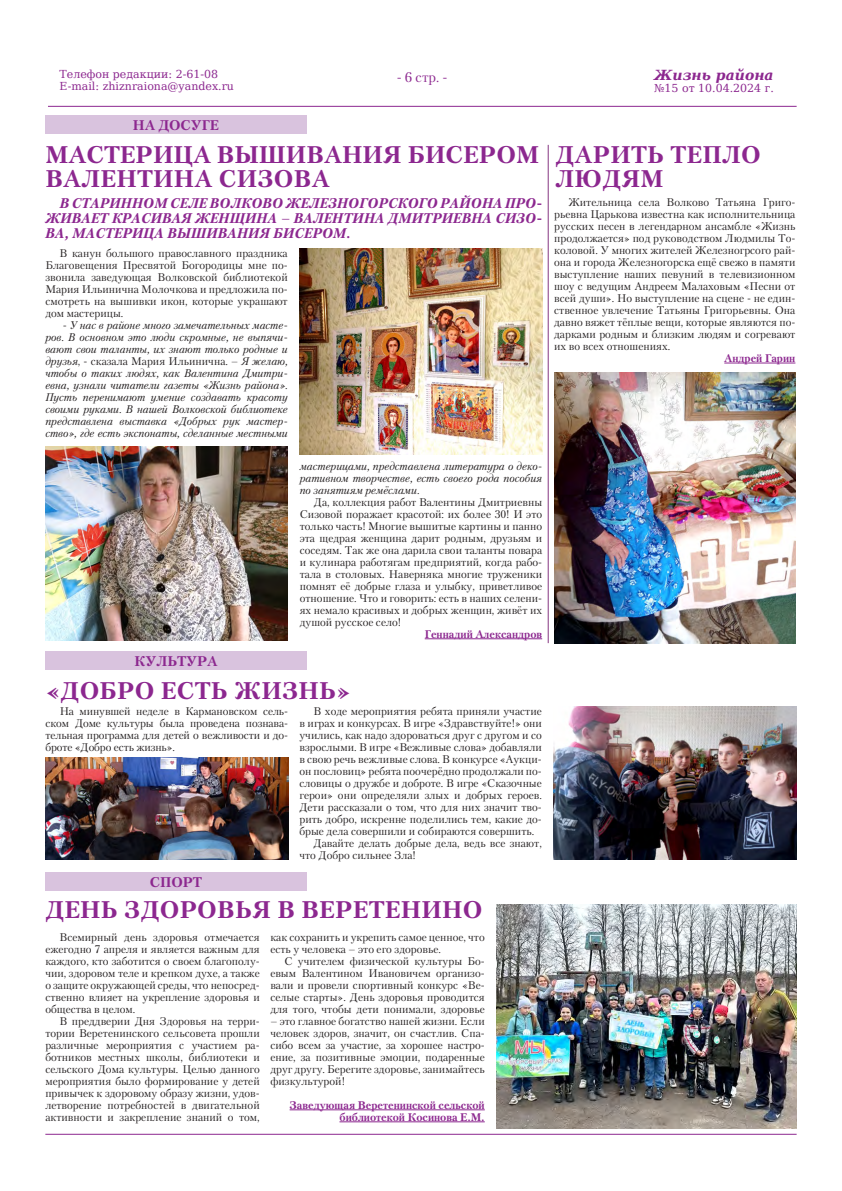
<style>
.page{position:relative;width:842px;height:1191px;background:#fff}
.page>*{position:absolute;margin:0;border:0;box-sizing:border-box;transform-origin:0 0}
.Заголовок{font:700 24px "Petersburg C";letter-spacing:.02em;color:#8c278f}
.Врезка{font:italic 700 14px/15px "Petersburg C";color:#8c278f;text-align:justify}
.t1{font:700 14px "Petersburg C";color:#8c278f}
.t2{font:italic 700 14px "DejaVu Serif";color:#8c278f}
.t3{font:14px "Petersburg C";color:#8c278f}
.Текст{font:11px/12px "Petersburg C";color:#231f20;text-align:justify}
.Текст-2{font:italic 11px/12px "Petersburg C";color:#231f20;text-align:justify}
.Подпись{font:700 11px "Petersburg C";color:#8c278f}
.t4{font:11px "DejaVu Serif";color:#8c278f}
.s1{font-style:normal}
</style>
<div class="page">
<hr style="left:48px;top:106px;width:749px;height:1px;background:#8c278f">
<hr style="left:45px;top:1133px;width:752px;height:1px;background:#8c278f">
<div style="left:45px;top:115px;width:261px;height:19px;background:#d9c3de"></div>
<div style="left:45px;top:872px;width:261px;height:19px;background:#d9c3de"></div>
<div style="left:46px;top:651px;width:261px;height:18px;background:#d9c3de"></div>
<hr style="left:724px;top:363px;width:71px;height:1px;background:#8c278f">
<hr style="left:425px;top:638px;width:117px;height:1px;background:#8c278f">
<img style="left:554px;top:373px;width:241px;height:270px">
<img style="left:300px;top:248px;width:242px;height:206px">
<img style="left:45px;top:447px;width:243px;height:194px">
<hr style="left:548px;top:145px;width:1px;height:498px;background:#863681">
<hr style="left:290px;top:1109px;width:195px;height:1px;background:#8c278f">
<hr style="left:339px;top:1121px;width:146px;height:1px;background:#8c278f">
<img style="left:496px;top:905px;width:301px;height:223px">
<img style="left:554px;top:706px;width:242px;height:153px">
<img style="left:46px;top:757px;width:242px;height:102px">
<p class="t4" style="left:60px;top:66px;width:160px">Телефон редакции: 2-61-08</p>
<p class="t4" style="left:60px;top:78px;width:176px">E-mail: zhiznraiona@yandex.ru</p>
<p class="t1" style="left:133px;top:117px;width:87px">НА ДОСУГЕ</p>
<p class="t3" style="left:397px;top:68px;width:52px">- 6 стр. -</p>
<p class="Заголовок" style="left:45px;top:141px;width:495px">МАСТЕРИЦА ВЫШИВАНИЯ БИСЕРОМ</p>
<p class="Заголовок" style="left:45px;top:165px;width:286px">ВАЛЕНТИНА СИЗОВА</p>
<p class="Врезка" style="left:45px;top:196px;width:498px;text-indent:14px">В СТАРИННОМ СЕЛЕ ВОЛКОВО ЖЕЛЕЗНОГОРСКОГО РАЙОНА ПРО-ЖИВАЕТ КРАСИВАЯ ЖЕНЩИНА – ВАЛЕНТИНА ДМИТРИЕВНА СИЗО-ВА, МАСТЕРИЦА ВЫШИВАНИЯ БИСЕРОМ.</p>
<p class="Текст" style="left:45px;top:247px;width:244px;text-indent:14px">В канун большого православного праздника Благовещения Пресвятой Богородицы мне по&shy;звонила заведующая Волковской библиотекой Мария Ильинична Молочкова и предложила по&shy;смотреть на вышивки икон, которые украшают дом мастерицы.</p>
<p class="Текст-2" style="left:45px;top:319px;width:244px;text-indent:17px">- У нас в районе много замечательных масте&shy;ров. В основном это люди скромные, не выпячи&shy;вают свои таланты, их знают только родные и друзья<span class="s1">, - сказала Мария Ильинична. –</span> Я желаю, чтобы о таких людях, как Валентина Дмитри&shy;евна, узнали читатели газеты «Жизнь района».<br>Пусть перенимают умение создавать красоту своими руками. В нашей Волковской библиотеке представлена выставка «Добрых рук мастер&shy;ство», где есть экспонаты, сделанные местными</p>
<p class="t1" style="left:135px;top:653px;width:84px">КУЛЬТУРА</p>
<p class="Текст-2" style="left:300px;top:460px;width:244px">мастерицами, представлена литература о деко&shy;ративном творчестве, есть своего рода пособия по занятиям ремёслами.</p>
<p class="Текст" style="left:300px;top:495px;width:244px;text-indent:14px">Да, коллекция работ Валентины Дмитриевны Сизовой поражает красотой: их более 30! И это только часть! Многие вышитые картины и панно эта щедрая женщина дарит родным, друзьям и соседям. Так же она дарила свои таланты повара и кулинара работягам предприятий, когда рабо&shy;тала в столовых. Наверняка многие труженики помнят её добрые глаза и улыбку, приветливое отношение. Что и говорить: есть в наших селени&shy;ях немало красивых и добрых женщин, живёт их душой русское село!</p>
<p class="Подпись" style="left:425px;top:627px;width:119px">Геннадий Александров</p>
<p class="Заголовок" style="left:46px;top:677px;width:307px">«ДОБРО ЕСТЬ ЖИЗНЬ»</p>
<p class="Текст" style="left:299px;top:705px;width:244px;text-indent:14px">В ходе мероприятия ребята приняли участие в играх и конкурсах. В игре «Здравствуйте!» они учились, как надо здороваться друг с другом и со взрослыми. В игре «Вежливые слова» добавляли в свою речь вежливые слова. В конкурсе «Аукци&shy;он пословиц» ребята поочерёдно продолжали по&shy;словицы о дружбе и доброте. В игре «Сказочные герои» они определяли злых и добрых героев.<br>Дети рассказали о том, что для них значит тво&shy;рить добро, искренне поделились тем, какие до&shy;брые дела совершили и собираются совершить.</p>
<p class="Текст" style="left:299px;top:837px;width:244px;text-indent:14px">Давайте делать добрые дела, ведь все знают, что Добро сильнее Зла!</p>
<p class="Текст" style="left:46px;top:705px;width:244px;text-indent:14px">На минувшей неделе в Кармановском сель&shy;ском Доме культуры была проведена познава&shy;тельная программа для детей о вежливости и до&shy;броте «Добро есть жизнь».</p>
<p class="t1" style="left:150px;top:874px;width:53px">СПОРТ</p>
<p class="Заголовок" style="left:45px;top:895px;width:438px">ДЕНЬ ЗДОРОВЬЯ В ВЕРЕТЕНИНО</p>
<p class="Текст" style="left:270px;top:930px;width:216px">как сохранить и укрепить самое ценное, что есть у человека – это его здоровье.</p>
<p class="Текст" style="left:270px;top:954px;width:216px;text-indent:14px">С учителем физической культуры Бо&shy;евым Валентином Ивановичем организо&shy;вали и провели спортивный конкурс «Ве&shy;селые старты». День здоровья проводится для того, чтобы дети понимали, здоровье</p>
<p class="Текст" style="left:270px;top:1014px;width:216px">– это главное богатство нашей жизни. Если человек здоров, значит, он счастлив. Спа&shy;сибо всем за участие, за хорошее настро&shy;ение, за позитивные эмоции, подаренные друг другу. Берегите здоровье, занимайтесь физкультурой!</p>
<p class="Подпись" style="left:290px;top:1098px;width:197px">Заведующая Веретенинской сельской</p>
<p class="Подпись" style="left:339px;top:1110px;width:147px">библиотекой Косинова Е.М.</p>
<p class="Текст" style="left:45px;top:930px;width:216px;text-indent:14px">Всемирный день здоровья отмечается ежегодно 7 апреля и является важным для каждого, кто заботится о своем благополу&shy;чии, здоровом теле и крепком духе, а также о защите окружающей среды, что непосред&shy;ственно влияет на укрепление здоровья и общества в целом.</p>
<p class="Текст" style="left:45px;top:1014px;width:216px;text-indent:14px">В преддверии Дня Здоровья на терри&shy;тории Веретенинского сельсовета прошли различные мероприятия с участием ра&shy;ботников местных школы, библиотеки и сельского Дома культуры. Целью данного мероприятия было формирование у детей привычек к здоровому образу жизни, удов&shy;летворение потребностей в двигательной активности и закрепление знаний о том,</p>
<p class="t2" style="left:654px;top:64px;width:121px">Жизнь района</p>
<p class="t4" style="left:654px;top:80px;width:121px">№15 от 10.04.2024 г.</p>
<p class="Заголовок" style="left:556px;top:141px;width:207px">ДАРИТЬ ТЕПЛО</p>
<p class="Заголовок" style="left:556px;top:165px;width:109px">ЛЮДЯМ</p>
<p class="Текст" style="left:554px;top:196px;width:243px;text-indent:14px">Жительница села Волково Татьяна Григо&shy;рьевна Царькова известна как исполнительница русских песен в легендарном ансамбле «Жизнь продолжается» под руководством Людмилы То&shy;коловой. У многих жителей Железногрсого рай&shy;она и города Железногорска ещё свежо в памяти выступление наших певуний в телевизионном шоу с ведущим Андреем Малаховым «Песни от всей души». Но выступление на сцене - не един&shy;ственное увлечение Татьяны Григорьевны. Она давно вяжет тёплые вещи, которые являются по&shy;дарками родным и близким людям и согревают их во всех отношениях.</p>
<p class="Подпись" style="left:724px;top:352px;width:73px">Андрей Гарин</p>
</div>
